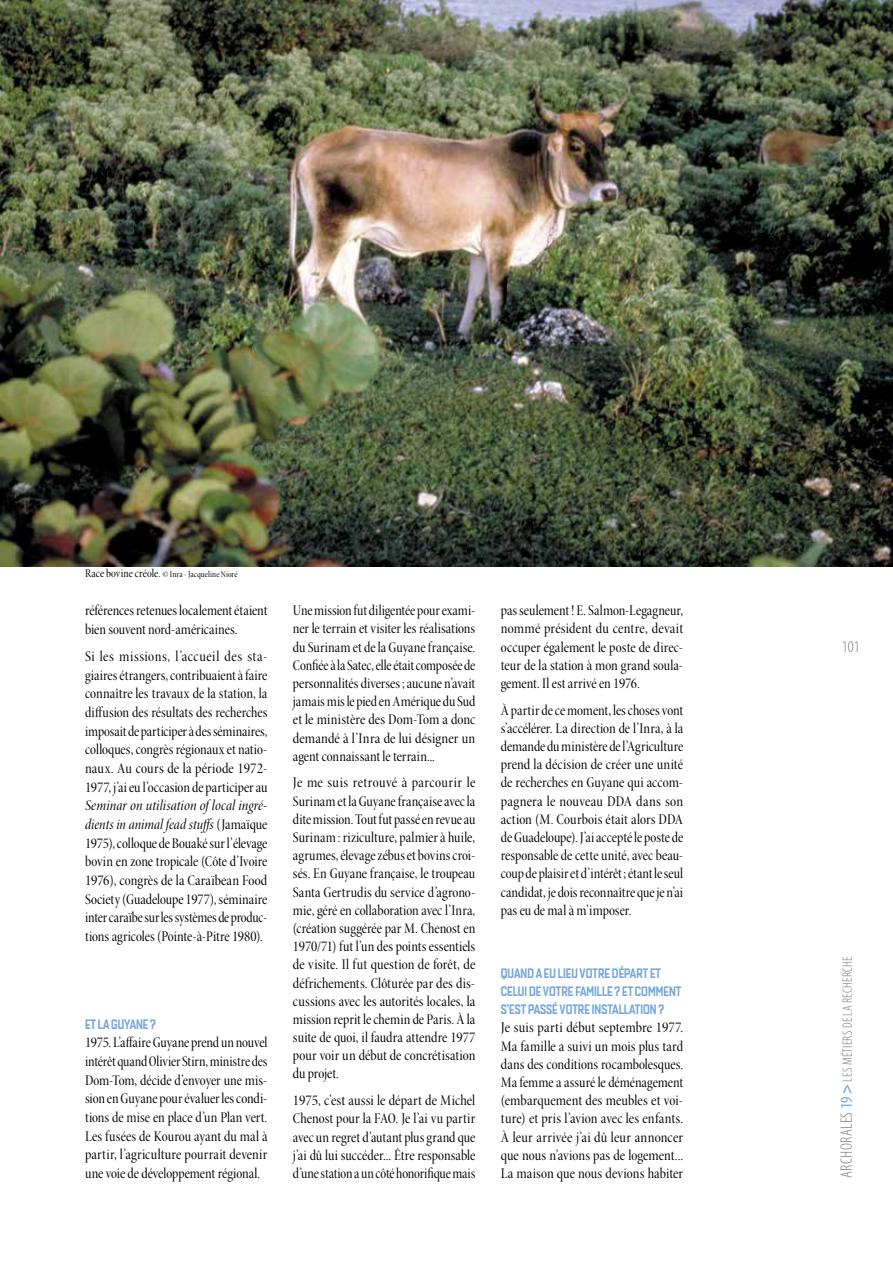
<style>
.page{position:relative;width:893px;height:1263px;background:#fff}
.page>*{position:absolute;margin:0;border:0;box-sizing:border-box;transform-origin:0 0}
.t1{font:300 condensed 16.5px "Myriad Pro";color:#7c7c7c}
.t2{font:15px/18.1px "Minion Pro Cn Disp";color:#000;text-align:justify}
.t3{font:15px/18.6px "Minion Pro Cn It Disp";letter-spacing:.01em;color:#000}
.t4{font:13.5px/18.1px "Quarca Con Med";color:#75a6db}
.t5{font:300 condensed 13.5px "Myriad Pro";letter-spacing:.02em;color:#7c7c7c}
.t6{font:9px "Minion Pro Cn Disp";letter-spacing:.015em;color:#000}
.s1{font-size:12px}
.s2{font-family:"Minion Pro Cn Disp"}
.s3{font-size:16.5px}
.s4{font-weight:400;font-size:16.5px;color:#75a6db}
.s5{font-weight:700;font-size:16.5px;color:#75a6db}
</style>
<div class="page">
<img style="left:1px;top:0;width:892px;height:566px">
<p class="t6" style="left:85px;top:569px;width:154px"><span class="s1">Race bovine créole.</span> ©Inra - Jacqueline Nioré</p>
<p class="t2" style="left:85px;top:601px;width:184px;line-height:18.6px">références retenues localement étaient bien souvent nord-américaines.</p>
<p class="t2" style="left:85px;top:647px;width:184px;line-height:18.6px">Si les missions, l’accueil des sta&shy;giaires étrangers, contribuaient à faire connaître les travaux de la station, la diffusion des résultats des recherches imposait de participer à des séminaires, colloques, congrès régionaux et natio&shy;naux. Au cours de la période 1972- 1977, j’ai eu l’occasion de participer au</p>
<p class="t3" style="left:85px;top:797px;width:184px">Seminar on utilisation of local ingré&shy;dients in animal fead stuffs <span class="s2">(Jamaïque</span></p>
<p class="t2" style="left:85px;top:834px;width:184px;line-height:18.6px">1975), colloque de Bouaké sur l’élevage bovin en zone tropicale (Côte d’Ivoire 1976), congrès de la Caraïbean Food Society (Guadeloupe 1977), séminaire inter caraïbe sur les systèmes de produc&shy;tions agricoles (Pointe-à-Pitre 1980).</p>
<p class="t4" style="left:85px;top:1015px;width:72px">ET LA GUYANE?</p>
<p class="t2" style="left:85px;top:1033px;width:184px;line-height:18.6px">1975. L’affaire Guyane prend un nouvel intérêt quand Olivier Stirn, ministre des Dom-Tom, décide d’envoyer une mis&shy;sion en Guyane pour évaluer les condi&shy;tions de mise en place d’un Plan vert.<br>Les fusées de Kourou ayant du mal à partir, l’agriculture pourrait devenir une voie de développement régional.</p>
<p class="t2" style="left:293px;top:602px;width:184px">Une mission fut diligentée pour exami&shy;ner le terrain et visiter les réalisations du Surinam et de la Guyane française.<br>Confiée à la Satec, elle était composée de personnalités diverses; aucune n’avait jamais mis le pied en Amérique du Sud et le ministère des Dom-Tom a donc demandé à l’Inra de lui désigner un agent connaissant le terrain...</p>
<p class="t2" style="left:293px;top:774px;width:184px">Je me suis retrouvé à parcourir le Surinam et la Guyane française avec la dite mission. Tout fut passé en revue au Surinam: riziculture, palmier à huile, agrumes, élevage zébus et bovins croi&shy;sés. En Guyane française, le troupeau Santa Gertrudis du service d’agrono&shy;mie, géré en collaboration avec l’Inra, (création suggérée par M. Chenost en 1970/71) fut l’un des points essentiels de visite. Il fut question de forêt, de défrichements. Clôturée par des dis&shy;cussions avec les autorités locales, la mission reprit le chemin de Paris. À la suite de quoi, il faudra attendre 1977 pour voir un début de concrétisation du projet.</p>
<p class="t2" style="left:293px;top:1092px;width:184px">1975, c’est aussi le départ de Michel Chenost pour la FAO. Je l’ai vu partir avec un regret d’autant plus grand que j’ai dû lui succéder... Être responsable d’une station a un côté honorifique mais</p>
<p class="t2" style="left:501px;top:602px;width:184px">pas seulement! E. Salmon-Legagneur, nommé président du centre, devait occuper également le poste de direc&shy;teur de la station à mon grand soula&shy;gement. Il est arrivé en 1976.</p>
<p class="t2" style="left:501px;top:701px;width:184px">À partir de ce moment, les choses vont s’accélérer. La direction de l’Inra, à la demande du ministère de l’Agriculture prend la décision de créer une unité de recherches en Guyane qui accom&shy;pagnera le nouveau DDA dans son action (M. Courbois était alors DDA de Guadeloupe). J’ai accepté le poste de responsable de cette unité, avec beau&shy;coup de plaisir et d’intérêt; étant le seul candidat, je dois reconnaître que je n’ai pas eu de mal à m’imposer.</p>
<p class="t4" style="left:501px;top:964px;width:182px">QUAND A EU LIEU VOTRE DÉPART ET<br>CELUI DE VOTRE FAMILLE ? ET COMMENT<br>S’EST PASSÉ VOTRE INSTALLATION?</p>
<p class="t2" style="left:501px;top:1019px;width:184px">Je suis parti début septembre 1977.<br>Ma famille a suivi un mois plus tard dans des conditions rocambolesques.<br>Ma femme a assuré le déménagement (embarquement des meubles et voi&shy;ture) et pris l’avion avec les enfants.<br>À leur arrivée j’ai dû leur annoncer que nous n’avions pas de logement...<br>La maison que nous devions habiter</p>
<p class="t1" style="left:842px;top:638px;width:19px">101</p>
<p class="t5" style="left:840px;top:1178px;width:223px;rotate:-90deg"><span class="s3">ARCHORALES</span><span class="s4">19</span> <span class="s5">&gt;</span> LES MÉTIERS DE LA RECHERCHE</p>
</div>
